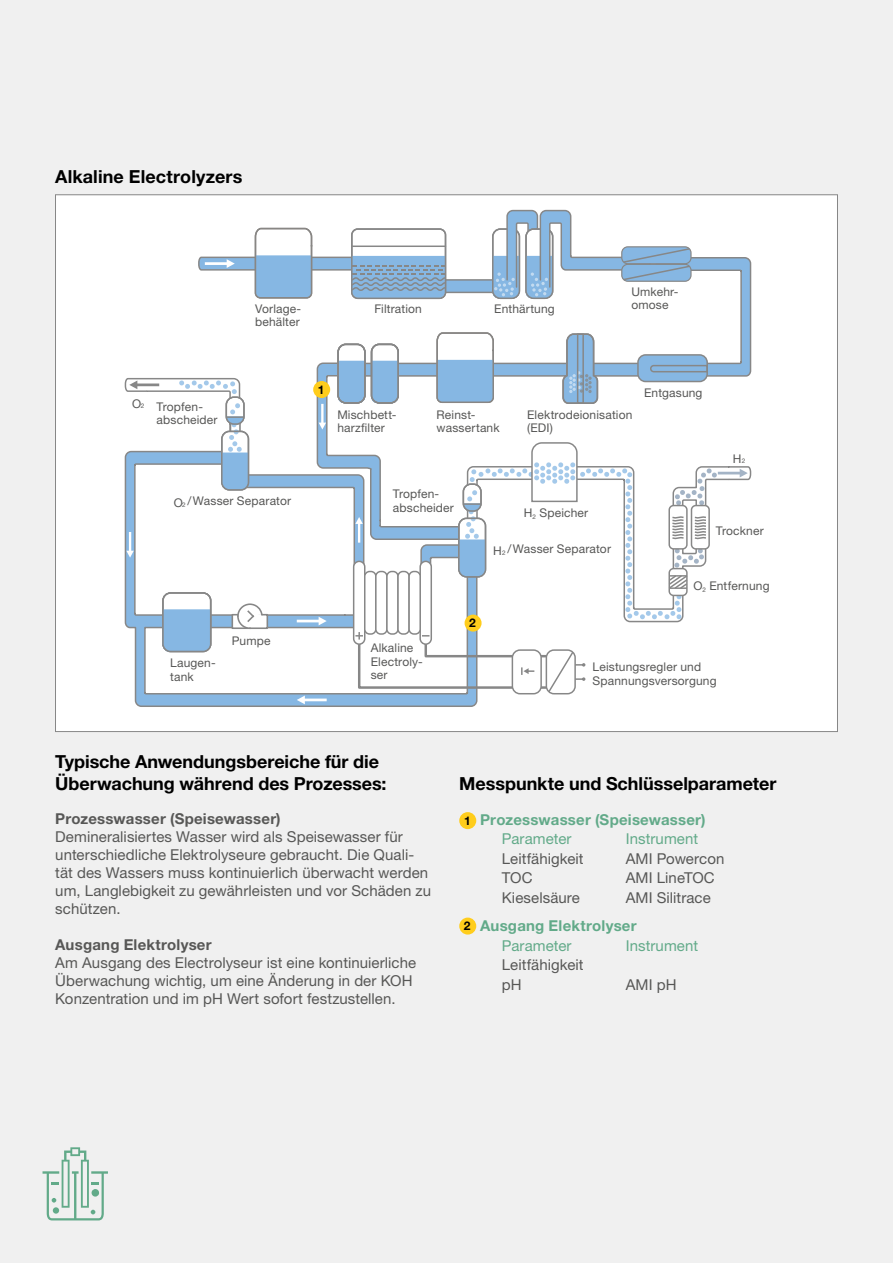
<style>
.page{position:relative;width:893px;height:1263px;background:#f0f0f0}
.page>*{position:absolute;margin:0;border:0;box-sizing:border-box;transform-origin:0 0}
.t1{font:700 18px/21.6px "Helvetica Neue LT Std";color:#000}
.t2{font:15px/18px "Helvetica Neue LT Std";letter-spacing:.005em;color:#575756}
.t3{font:700 15px/19.5px "Helvetica Neue LT Std";letter-spacing:.015em;color:#62aa89}
.t4{font:700 15px "Helvetica Neue LT Std";letter-spacing:.015em;color:#575756}
.t5{font:15px "Helvetica Neue LT Std";letter-spacing:.005em;color:#62aa89}
.t6{font:12px/13.5px "Helvetica Neue LT Std";letter-spacing:.015em;color:#575756}
.t7{font:700 12px "Helvetica Neue LT Std";color:#000}
.s1{font-size:6.3px}
.s2{font-size:12px;color:#000}
.s3{font-weight:400}
.s4{font-weight:400;color:#575756}
</style>
<div class="page">
<div style="left:56px;top:195px;width:781px;height:536px;background:#fff"></div>
<svg style="left:691px;top:257px;width:61px;height:75px"></svg>
<div style="left:621px;top:246px;width:71px;height:18px;border:1px solid #878787;border-radius:6px"></div>
<div style="left:621px;top:264px;width:71px;height:18px;border:1px solid #878787;border-radius:6px"></div>
<svg style="left:198px;top:209px;width:493px;height:91px"></svg>
<svg style="left:124px;top:332px;width:628px;height:372px"></svg>
<div style="left:459px;top:812px;width:17px;height:17px;background:#ffcd1c;border-radius:50%"></div>
<div style="left:459px;top:917px;width:17px;height:17px;background:#ffcd1c;border-radius:50%"></div>
<div style="left:313px;top:381px;width:17px;height:17px;background:#ffcd1c;border-radius:50%"></div>
<div style="left:465px;top:615px;width:17px;height:17px;background:#ffcd1c;border-radius:50%"></div>
<svg style="left:43px;top:1147px;width:65px;height:73px"></svg>
<p class="t1" style="left:55px;top:165px;width:189px">Alkaline Electrolyzers</p>
<p class="t6" style="left:255px;top:302px;width:48px">Vorlage-</p>
<p class="t6" style="left:494px;top:302px;width:62px">Enthärtung</p>
<p class="t6" style="left:255px;top:315px;width:46px">behälter</p>
<p class="t6" style="left:374px;top:302px;width:49px">Filtration</p>
<p class="t6" style="left:631px;top:284px;width:49px">Umkehr&shy;omose</p>
<p class="t6" style="left:132px;top:397px;width:14px">O<span class="s1">2</span></p>
<p class="t6" style="left:157px;top:399px;width:62px">Tropfen&shy;abscheider</p>
<p class="t6" style="left:174px;top:494px;width:119px">O<sub>2</sub> /Wasser Separator</p>
<p class="t7" style="left:318px;top:382px;width:8px">1</p>
<p class="t6" style="left:337px;top:408px;width:61px">Mischbett&shy;harzfilter</p>
<p class="t6" style="left:437px;top:408px;width:65px">Reinst&shy;wassertank</p>
<p class="t6" style="left:527px;top:408px;width:107px">Elektrodeionisation (EDI)</p>
<p class="t6" style="left:644px;top:386px;width:60px">Entgasung</p>
<p class="t6" style="left:393px;top:487px;width:62px">Tropfen&shy;abscheider</p>
<p class="t6" style="left:524px;top:506px;width:66px">H<sub>2</sub> Speicher</p>
<p class="t6" style="left:493px;top:542px;width:119px">H<sub>2</sub> /Wasser Separator</p>
<p class="t6" style="left:733px;top:452px;width:14px">H<span class="s1">2</span></p>
<p class="t6" style="left:716px;top:524px;width:49px">Trockner</p>
<p class="t6" style="left:170px;top:656px;width:47px">Laugen&shy;tank</p>
<p class="t6" style="left:232px;top:634px;width:40px">Pumpe</p>
<p class="t6" style="left:371px;top:641px;width:54px">Alkaline<br>Electroly&shy;ser</p>
<p class="t1" style="left:55px;top:750px;width:333px">Typische Anwendungsbereiche für die<br>Überwachung während des Prozesses:</p>
<p class="t4" style="left:55px;top:809px;width:227px">Prozesswasser (Speisewasser)</p>
<p class="t2" style="left:55px;top:827px;width:377px">Demineralisiertes Wasser wird als Speisewasser für unterschiedliche Elektrolyseure gebraucht. Die Quali&shy;tät des Wassers muss kontinuierlich überwacht werden um, Langlebigkeit zu gewährleisten und vor Schäden zu schützen.</p>
<p class="t4" style="left:55px;top:935px;width:158px">Ausgang Elektrolyser</p>
<p class="t2" style="left:55px;top:953px;width:362px">Am Ausgang des Electrolyseur ist eine kontinuierliche<br>Überwachung wichtig, um eine Änderung in der KOH<br>Konzentration und im pH Wert sofort festzustellen.</p>
<p class="t7" style="left:469px;top:616px;width:8px">2</p>
<p class="t6" style="left:693px;top:579px;width:78px">O<sub>2</sub> Entfernung</p>
<p class="t6" style="left:592px;top:660px;width:126px">Leistungsregler und<br>Spannungsversorgung</p>
<p class="t1" style="left:459px;top:772px;width:319px">Messpunkte und Schlüsselparameter</p>
<p class="t3" style="left:502px;top:809px;width:205px;text-indent:-38px"><span class="s2">1</span> Prozesswasser (Speisewasser)<br><span class="s3">Parameter</span></p>
<p class="t5" style="left:626px;top:830px;width:74px">Instrument</p>
<p class="t2" style="left:502px;top:849px;width:83px">Leitfähigkeit</p>
<p class="t2" style="left:626px;top:849px;width:100px">AMI Powercon</p>
<p class="t2" style="left:502px;top:869px;width:32px">TOC</p>
<p class="t2" style="left:626px;top:869px;width:90px">AMI LineTOC</p>
<p class="t2" style="left:502px;top:888px;width:80px">Kieselsäure</p>
<p class="t3" style="left:464px;top:883px;width:248px;line-height:28.5px;text-indent:162px"><span class="s4">AMI Silitrace<br></span><span class="s2">2</span> Ausgang Elektrolyser</p>
<p class="t5" style="left:502px;top:937px;width:71px">Parameter</p>
<p class="t5" style="left:626px;top:937px;width:74px">Instrument</p>
<p class="t2" style="left:502px;top:955px;width:83px;line-height:19.5px">Leitfähigkeit pH</p>
<p class="t2" style="left:626px;top:975px;width:52px">AMI pH</p>
</div>
